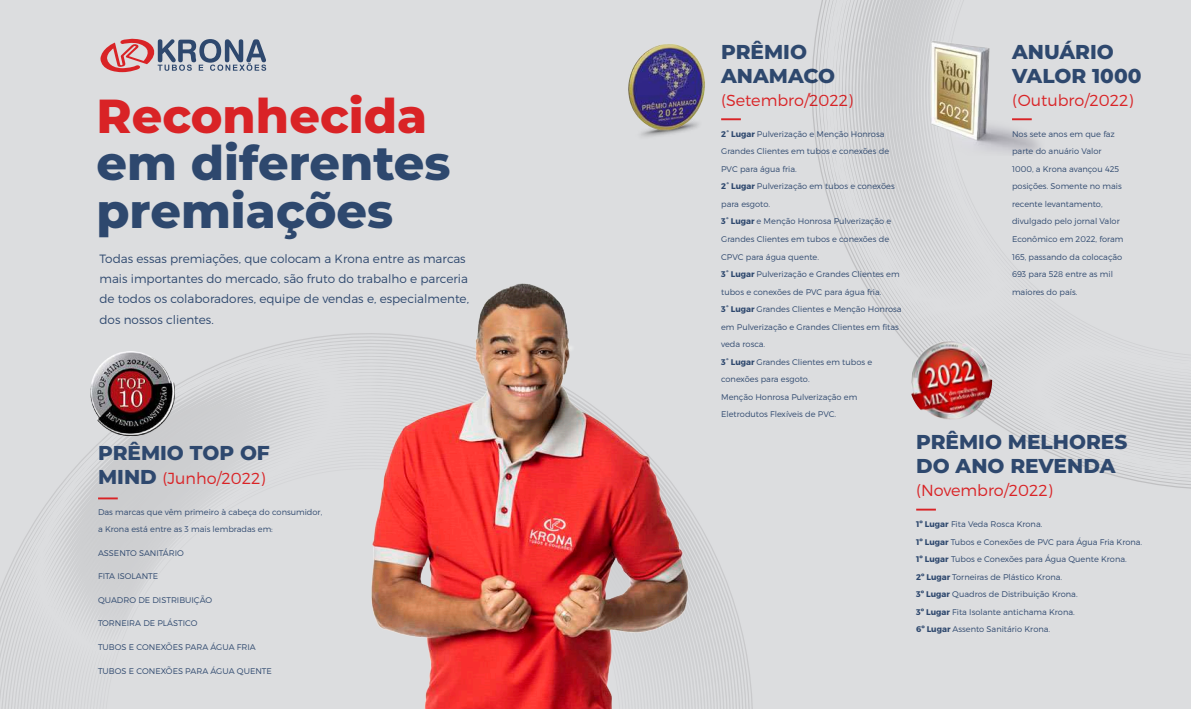
<style>
.page{position:relative;width:1191px;height:709px;background:#dcdddf}
.page>*{position:absolute;margin:0;border:0;box-sizing:border-box;transform-origin:0 0}
.t1{font:800 47.7px/47.6px "Montserrat";color:#2e486e}
.t2{font:800 47.7px "Montserrat";color:#d92326}
.t3{font:800 20.1px/24.1px "Montserrat";color:#2e486e}
.t4{font:300 16px "Montserrat";color:#d92326}
.t5{font:300 12px/20.4px "Montserrat";color:#2e486e}
.t6{font:300 8.2px/17.5px "Montserrat";color:#2e486e}
.s1{font-weight:800;font-size:20.1px;color:#2e486e}
.s2{font-weight:700}
</style>
<div class="page">
<svg style="left:100px;top:38px;width:166px;height:34px"></svg>
<hr style="left:721px;top:118px;width:20px;height:2px;background:#d92326">
<img style="left:628px;top:44px;width:77px;height:93px">
<svg style="left:946px;top:0;width:232px;height:356px"></svg>
<svg style="left:104px;top:468px;width:122px;height:149px;fill:#d1d2d4"></svg>
<img style="left:369px;top:283px;width:322px;height:426px">
<hr style="left:916px;top:508px;width:20px;height:2px;background:#d92326">
<img style="left:928px;top:37px;width:131px;height:131px">
<svg style="left:1012px;top:118px;width:19px;height:2px"></svg>
<hr style="left:98px;top:497px;width:20px;height:2px;background:#d92326">
<img style="left:90px;top:351px;width:95px;height:84px">
<img style="left:909px;top:340px;width:83px;height:83px;border-radius:41px">
<h1 class="t2" style="left:96px;top:81px;width:332px">Reconhecida</h1>
<h1 class="t1" style="left:96px;top:137px;width:356px">em diferentes premiações</h1>
<h3 class="t5" style="left:99px;top:248px;width:371px">Todas essas premiações, que colocam a Krona entre as marcas mais importantes do mercado, são fruto do trabalho e parceria de todos os colaboradores, equipe de vendas e, especialmente, dos nossos clientes.</h3>
<h2 class="t3" style="left:98px;top:439px;width:173px">PRÊMIO TOP OF</h2>
<h3 class="t4" style="left:98px;top:468px;width:169px"><span class="s1">MIND</span> (Junho/2022)</h3>
<p class="t6" style="left:98px;top:503px;width:226px">Das marcas que vêm primeiro à cabeça do consumidor, a Krona está entre as 3 mais lembradas em:</p>
<p class="t6" style="left:98px;top:544px;width:87px">ASSENTO SANITÁRIO</p>
<p class="t6" style="left:98px;top:567px;width:62px">FITA ISOLANTE</p>
<p class="t6" style="left:98px;top:591px;width:116px">QUADRO DE DISTRIBUIÇÃO</p>
<p class="t6" style="left:98px;top:614px;width:101px">TORNEIRA DE PLÁSTICO</p>
<p class="t6" style="left:98px;top:638px;width:159px">TUBOS E CONEXÕES PARA ÁGUA FRIA</p>
<p class="t6" style="left:98px;top:661px;width:175px">TUBOS E CONEXÕES PARA ÁGUA QUENTE</p>
<h2 class="t3" style="left:721px;top:39px;width:115px">PRÊMIO<br>ANAMACO</h2>
<h3 class="t4" style="left:721px;top:90px;width:133px">(Setembro/2022)</h3>
<p class="t6" style="left:721px;top:125px;width:182px"><span class="s2">2° Lugar</span> Pulverização e Menção Honrosa<br>Grandes Clientes em tubos e conexões de<br>PVC para água fria.<br><span class="s2">2° Lugar</span> Pulverização em tubos e conexões para esgoto.<br><span class="s2">3° Lugar</span> e Menção Honrosa Pulverização e<br>Grandes Clientes em tubos e conexões de<br>CPVC para água quente.<br><span class="s2">3° Lugar</span> Pulverização e Grandes Clientes em tubos e conexões de PVC para água fria.<br><span class="s2">3° Lugar</span> Grandes Clientes e Menção Honrosa em Pulverização e Grandes Clientes em fitas veda rosca.<br><span class="s2">3° Lugar</span> Grandes Clientes em tubos e conexões para esgoto.<br>Menção Honrosa Pulverização em<br>Eletrodutos Flexíveis de PVC.</p>
<h2 class="t3" style="left:1012px;top:39px;width:131px">ANUÁRIO<br>VALOR 1000</h2>
<h3 class="t4" style="left:1012px;top:90px;width:123px">(Outubro/2022)</h3>
<p class="t6" style="left:1012px;top:125px;width:113px">Nos sete anos em que faz parte do anuário Valor<br>1000, a Krona avançou 425 posições. Somente no mais recente levantamento, divulgado pelo jornal Valor<br>Econômico em 2022, foram<br>165, passando da colocação<br>693 para 528 entre as mil maiores do país.</p>
<h2 class="t3" style="left:916px;top:429px;width:213px">PRÊMIO MELHORES<br>DO ANO REVENDA</h2>
<h3 class="t4" style="left:916px;top:480px;width:138px">(Novembro/2022)</h3>
<p class="t6" style="left:916px;top:515px;width:228px"><span class="s2">1º Lugar</span> Fita Veda Rosca Krona.<br><span class="s2">1º Lugar</span> Tubos e Conexões de PVC para Água Fria Krona.<br><span class="s2">1º Lugar</span> Tubos e Conexões para Água Quente Krona.<br><span class="s2">2º Lugar</span> Torneiras de Plástico Krona.<br><span class="s2">3º Lugar</span> Quadros de Distribuição Krona.<br><span class="s2">3º Lugar</span> Fita Isolante antichama Krona.<br><span class="s2">6º Lugar</span> Assento Sanitário Krona.</p>
</div>
